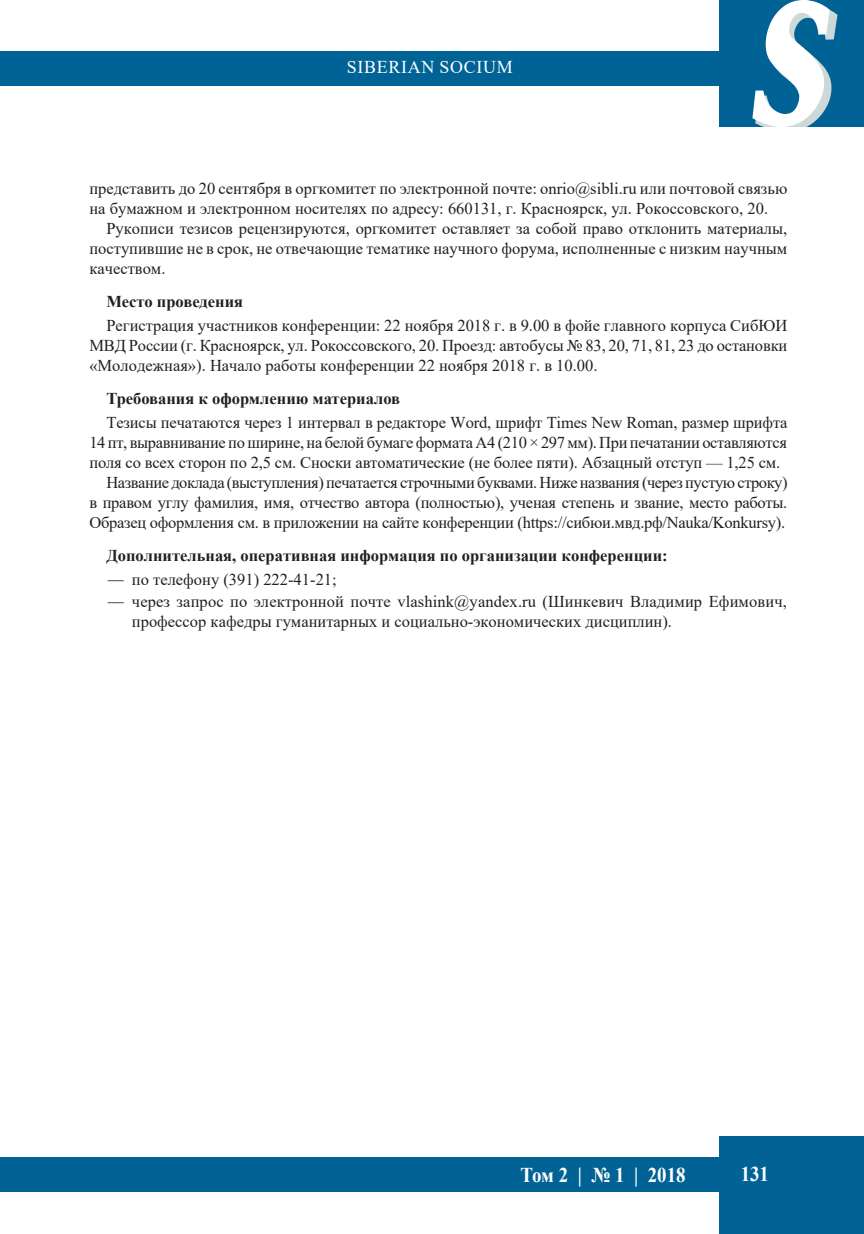
<style>
.page{position:relative;width:864px;height:1234px;background:#fff}
.page>*{position:absolute;margin:0;border:0;box-sizing:border-box;transform-origin:0 0}
.t1{font:italic 700 165px "Quant Antiqua";color:#fff;scale:.75 1}
.t2{font:700 21px "Times New Roman";color:#fff;scale:.9 1}
.t3{font:18px "Times New Roman";letter-spacing:.035em;color:#fff}
.t4{font:16.5px/20px "Times New Roman";letter-spacing:-.01em;color:#231f20}
.t5{font:700 16.5px "Times New Roman";color:#231f20}
</style>
<div class="page">
<div style="left:0;top:51px;width:721px;height:34px;background:#006396"></div>
<div style="left:719px;top:0;width:144px;height:128px;background:#006295"></div>
<div style="left:0;top:1157px;width:721px;height:34px;background:#006295"></div>
<div style="left:719px;top:1135px;width:144px;height:98px;background:#006295"></div>
<svg style="left:750px;top:0;width:89px;height:128px"></svg>
<p class="t3" style="left:347px;top:55px;width:167px">SIBERIAN SOCIUM</p>
<h1 class="t1" style="left:749px;top:-35px;width:113px">S</h1>
<p class="t4" style="left:89px;top:178px;width:699px">представить до 20 сентября в оргкомитет по электронной почте: onrio@sibli.ru или почтовой связью на бумажном и электронном носителях по адресу: 660131, г. Красноярск, ул. Рокоссовского, 20.</p>
<p class="t4" style="left:89px;top:218px;width:699px;text-align:justify;text-indent:17px">Рукописи тезисов рецензируются, оргкомитет оставляет за собой право отклонить материалы, поступившие не в срок, не отвечающие тематике научного форума, исполненные с низким научным качеством.</p>
<p class="t5" style="left:106px;top:289px;width:138px">Место проведения</p>
<p class="t4" style="left:89px;top:315px;width:699px;text-align:justify;text-indent:17px">Регистрация участников конференции: 22 ноября 2018 г. в 9.00 в фойе главного корпуса СибЮИ МВД России (г. Красноярск, ул. Рокоссовского, 20. Проезд: автобусы № 83, 20, 71, 81, 23 до остановки «Молодежная»). Начало работы конференции 22 ноября 2018 г. в 10.00.</p>
<p class="t5" style="left:106px;top:386px;width:295px">Требования к оформлению материалов</p>
<p class="t4" style="left:106px;top:412px;width:682px">Тезисы печатаются через 1 интервал в редакторе Word, шрифт Times New Roman, размер шрифта</p>
<p class="t4" style="left:89px;top:432px;width:698px">14 пт, выравнивание по ширине, на белой бумаге формата А4 (210 × 297 мм). При печатании оставляются</p>
<p class="t4" style="left:89px;top:452px;width:692px">поля со всех сторон по 2,5 см. Сноски автоматические (не более пяти). Абзацный отступ — 1,25 см.</p>
<p class="t4" style="left:106px;top:471px;width:682px">Название доклада (выступления) печатается строчными буквами. Ниже названия (через пустую строку)</p>
<p class="t4" style="left:89px;top:491px;width:699px">в правом углу фамилия, имя, отчество автора (полностью), ученая степень и звание, место работы.</p>
<p class="t4" style="left:89px;top:511px;width:697px">Образец оформления см. в приложении на сайте конференции (https://сибюи.мвд.рф/Nauka/Konkursy).</p>
<p class="t5" style="left:106px;top:543px;width:562px">Дополнительная, оперативная информация по организации конференции:</p>
<p class="t4" style="left:132px;top:567px;width:656px;line-height:22px">по телефону (391) 222-41-21;<br>через запрос по электронной почте vlashink@yandex.ru (Шинкевич Владимир Ефимович,</p>
<p class="t4" style="left:132px;top:610px;width:541px">профессор кафедры гуманитарных и социально-экономических дисциплин).</p>
<p class="t2" style="left:520px;top:1159px;width:185px">Том 2 | № 1 | 2018</p>
<p class="t2" style="left:740px;top:1158px;width:33px">131</p>
</div>
